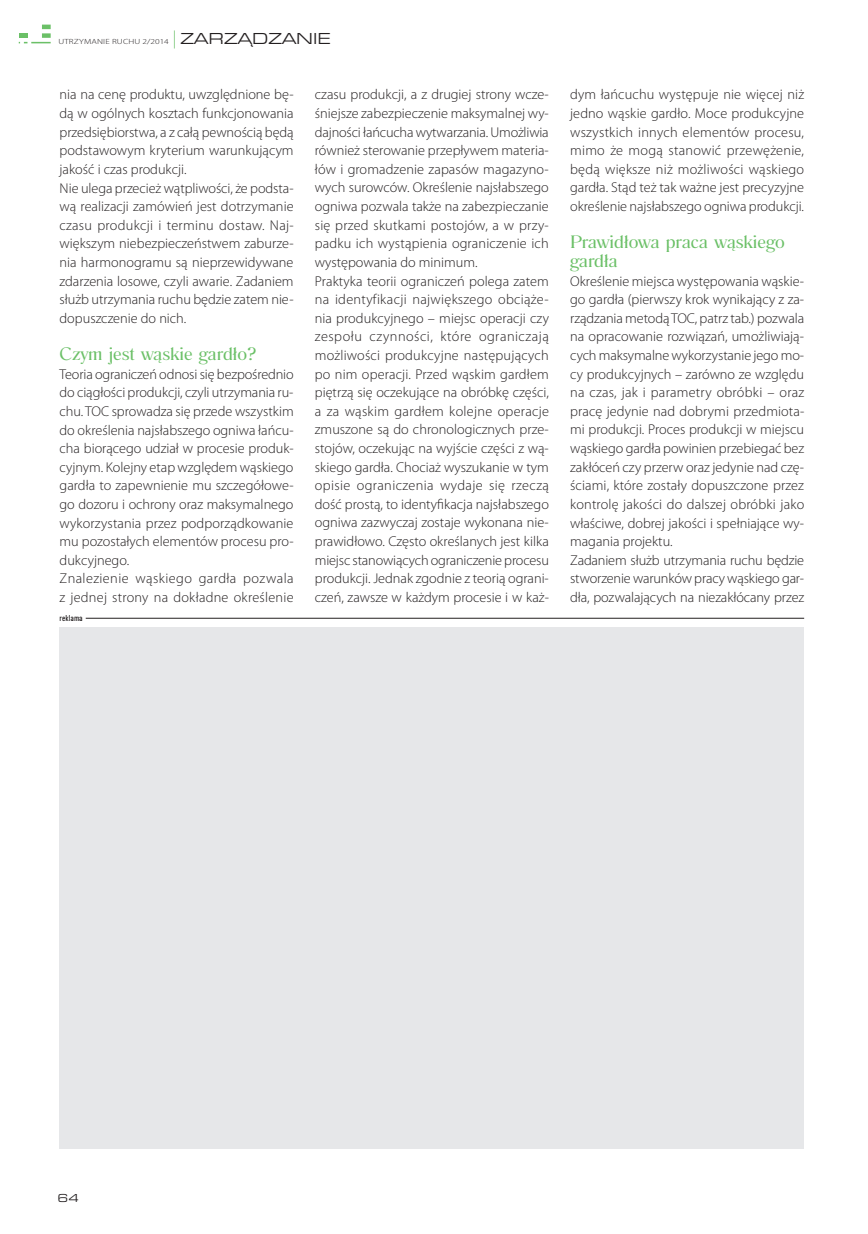
<style>
.page{position:relative;width:868px;height:1234px;background:#fff}
.page>*{position:absolute;margin:0;border:0;box-sizing:border-box;transform-origin:0 0}
.t1{font:18.75px/18.6px "Romana TCE Boo";color:#6bc067;scale:1.1 1}
.t2{font:expanded 16.5px "Eurostile TCE";color:#231f20}
.t3{font:300 14.25px/18.6px "Myriad Pro";color:#231f20}
.t4{font:expanded 12px "Eurostile TCE";color:#231f20}
.t5{font:9px "Snv DCE Reg Con";color:#231f20}
.t6{font:300 7.5px "Myriad Pro";letter-spacing:.02em;color:#231f20;scale:1.25 1}
.s1{font-family:"Myriad Pro";font-weight:300;font-stretch:normal;font-size:18px;color:#6bc067}
</style>
<div class="page">
<svg style="left:19px;top:25px;width:32px;height:18px"></svg>
<div style="left:19px;top:33px;width:8px;height:5px;background:#6bc067"></div>
<hr style="left:86px;top:618px;width:718px;height:1px;background:#231f20">
<div style="left:60px;top:627px;width:744px;height:521px;background:#e6e7e9"></div>
<p class="t6" style="left:58px;top:38px;width:90px">UTRZYMANIE RUCHU 2/2014</p>
<p class="t2" style="left:173px;top:30px;width:160px"><span class="s1">|</span> ZARZĄDZANIE</p>
<p class="t3" style="left:60px;top:86px;width:236px">nia na cenę produktu, uwzględnione bę&shy;dą w ogólnych kosztach funkcjonowania przedsiębiorstwa, a z całą pewnością będą podstawowym kryterium warunkującym jakość i czas produkcji.<br>Nie ulega przecież wątpliwości, że podsta&shy;wą realizacji zamówień jest dotrzymanie czasu produkcji i terminu dostaw. Naj&shy;większym niebezpieczeństwem zaburze&shy;nia harmonogramu są nieprzewidywane zdarzenia losowe, czyli awarie. Zadaniem służb utrzymania ruchu będzie zatem nie&shy;dopuszczenie do nich.</p>
<h1 class="t1" style="left:60px;top:345px;width:180px">Czym jest wąskie gardło?</h1>
<p class="t3" style="left:60px;top:365px;width:236px">Teoria ograniczeń odnosi się bezpośrednio do ciągłości produkcji, czyli utrzymania ru&shy;chu. TOC sprowadza się przede wszystkim do określenia najsłabszego ogniwa łańcu&shy;cha biorącego udział w procesie produk&shy;cyjnym. Kolejny etap względem wąskiego gardła to zapewnienie mu szczegółowe&shy;go dozoru i ochrony oraz maksymalnego wykorzystania przez podporządkowanie mu pozostałych elementów procesu pro&shy;dukcyjnego.<br>Znalezienie wąskiego gardła pozwala z jednej strony na dokładne określenie</p>
<p class="t5" style="left:60px;top:612px;width:25px">reklama</p>
<p class="t3" style="left:315px;top:86px;width:235px">czasu produkcji, a z drugiej strony wcze&shy;śniejsze zabezpieczenie maksymalnej wy&shy;dajności łańcucha wytwarzania. Umożliwia również sterowanie przepływem materia&shy;łów i gromadzenie zapasów magazyno&shy;wych surowców. Określenie najsłabszego ogniwa pozwala także na zabezpieczanie się przed skutkami postojów, a w przy&shy;padku ich wystąpienia ograniczenie ich występowania do minimum.<br>Praktyka teorii ograniczeń polega zatem na identyfikacji największego obciąże&shy;nia produkcyjnego – miejsc operacji czy zespołu czynności, które ograniczają możliwości produkcyjne następujących po nim operacji. Przed wąskim gardłem piętrzą się oczekujące na obróbkę części, a za wąskim gardłem kolejne operacje zmuszone są do chronologicznych prze&shy;stojów, oczekując na wyjście części z wą&shy;skiego gardła. Chociaż wyszukanie w tym opisie ograniczenia wydaje się rzeczą dość prostą, to identyfikacja najsłabszego ogniwa zazwyczaj zostaje wykonana nie&shy;prawidłowo. Często określanych jest kilka miejsc stanowiących ograniczenie procesu produkcji. Jednak zgodnie z teorią ograni&shy;czeń, zawsze w każdym procesie i w każ-</p>
<p class="t3" style="left:570px;top:85px;width:235px;text-align:justify">dym łańcuchu występuje nie więcej niż jedno wąskie gardło. Moce produkcyjne wszystkich innych elementów procesu, mimo że mogą stanowić przewężenie, będą większe niż możliwości wąskiego gardła. Stąd też tak ważne jest precyzyjne określenie najsłabszego ogniwa produkcji.</p>
<h1 class="t1" style="left:570px;top:233px;width:197px">Prawidłowa praca wąskiego gardła</h1>
<p class="t3" style="left:570px;top:272px;width:235px">Określenie miejsca występowania wąskie&shy;go gardła (pierwszy krok wynikający z za&shy;rządzania metodą TOC, patrz tab.) pozwala na opracowanie rozwiązań, umożliwiają&shy;cych maksymalne wykorzystanie jego mo&shy;cy produkcyjnych – zarówno ze względu na czas, jak i parametry obróbki – oraz pracę jedynie nad dobrymi przedmiota&shy;mi produkcji. Proces produkcji w miejscu wąskiego gardła powinien przebiegać bez zakłóceń czy przerw oraz jedynie nad czę&shy;ściami, które zostały dopuszczone przez kontrolę jakości do dalszej obróbki jako właściwe, dobrej jakości i spełniające wy&shy;magania projektu.<br>Zadaniem służb utrzymania ruchu będzie stworzenie warunków pracy wąskiego gar&shy;dła, pozwalających na niezakłócany przez</p>
<p class="t4" style="left:57px;top:1191px;width:23px">64</p>
</div>
